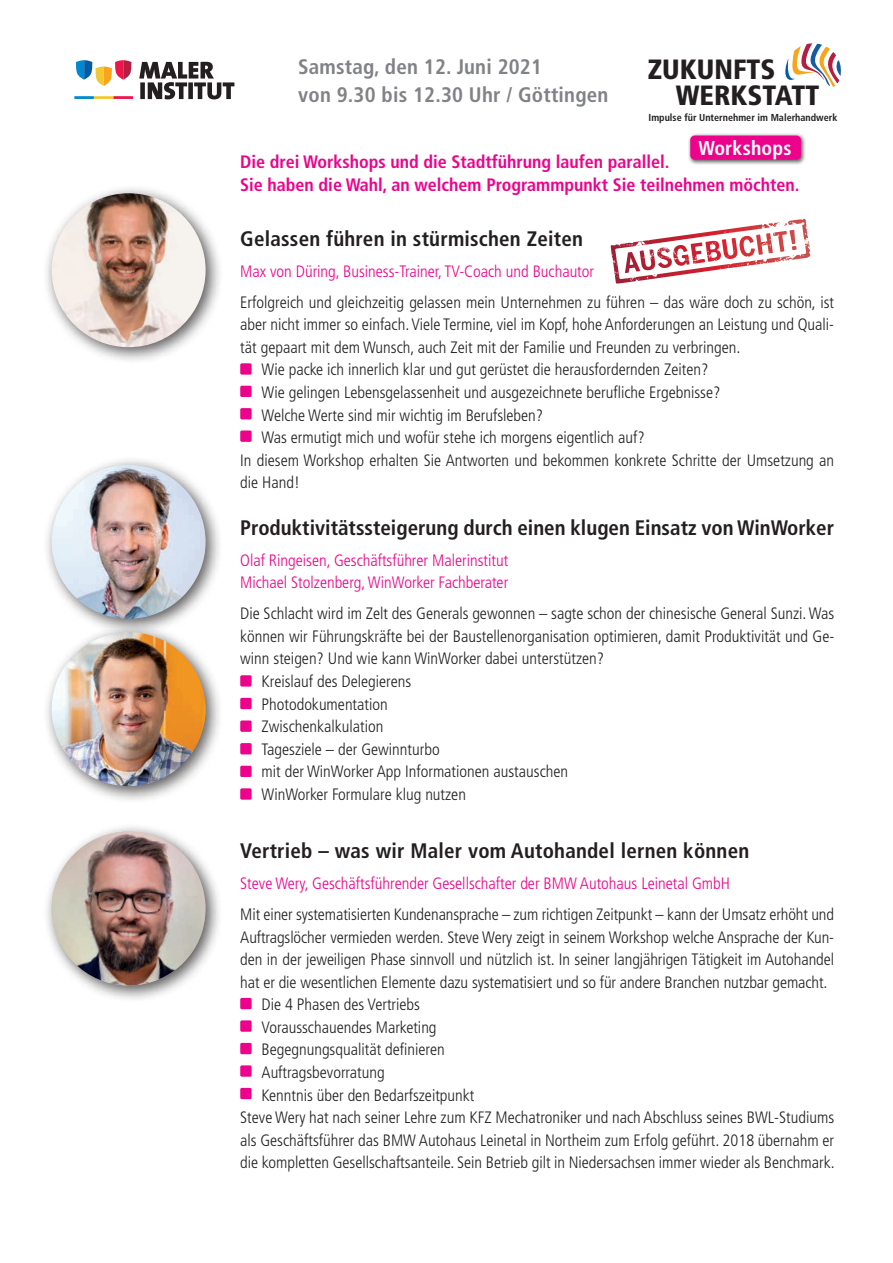
<style>
.page{position:relative;width:893px;height:1263px;background:#fff}
.page>*{position:absolute;margin:0;border:0;box-sizing:border-box;transform-origin:0 0}
.t1{font:900 condensed 27.9px/25.8px "Frutiger LT";color:#231f20}
.t2{font:700 condensed 21px "Frutiger LT";letter-spacing:.01em;color:#231f20}
.t3{font:700 condensed 21px/28.2px "Frutiger LT";letter-spacing:.01em;color:#808285}
.t4{font:700 condensed 19.95px "Frutiger LT";letter-spacing:.01em;color:#fff}
.t5{font:700 condensed 18px/22.6px "Frutiger LT";color:#ed028c}
.t6{font:300 condensed 16.5px "Frutiger LT";color:#231f20}
.t7{font:300 condensed 16.5px/22.2px "Frutiger LT";color:#ed028c}
.t8{font:700 condensed 10.2px "Frutiger LT";color:#231f20}
</style>
<div class="page">
<svg style="left:785px;top:43px;width:56px;height:44px"></svg>
<div style="left:688px;top:133px;width:119px;height:32px;background:#231f20;opacity:.75"></div>
<div style="left:690px;top:136px;width:111px;height:24px;background:#ed028c;border-radius:4px"></div>
<div style="left:43px;top:184px;width:181px;height:181px;background:#231f20;opacity:.75"></div>
<img style="left:52px;top:193px;width:154px;height:154px;border-radius:77px">
<div style="left:43px;top:822px;width:180px;height:181px;background:#231f20;opacity:.75"></div>
<img style="left:52px;top:831px;width:151px;height:154px">
<svg style="left:76px;top:60px;width:56px;height:26px"></svg>
<hr style="left:74px;top:96px;width:20px;height:3px;background:#0089cf">
<hr style="left:94px;top:96px;width:19px;height:3px;background:#f3c832">
<hr style="left:113px;top:96px;width:20px;height:3px;background:#ed164b">
<svg style="left:139px;top:62px;width:95px;height:37px"></svg>
<div style="left:240px;top:363px;width:12px;height:12px;background:#ed028c;border-radius:2px"></div>
<div style="left:240px;top:675px;width:12px;height:12px;background:#ed028c;border-radius:2px"></div>
<div style="left:240px;top:998px;width:12px;height:11px;background:#ed028c;border-radius:2px"></div>
<div style="left:240px;top:386px;width:12px;height:11px;background:#ed028c;border-radius:2px"></div>
<div style="left:240px;top:698px;width:12px;height:11px;background:#ed028c;border-radius:2px"></div>
<div style="left:240px;top:1020px;width:12px;height:12px;background:#ed028c;border-radius:2px"></div>
<div style="left:240px;top:408px;width:12px;height:11px;background:#ed028c;border-radius:2px"></div>
<div style="left:240px;top:720px;width:12px;height:12px;background:#ed028c;border-radius:2px"></div>
<div style="left:240px;top:1043px;width:12px;height:11px;background:#ed028c;border-radius:2px"></div>
<div style="left:240px;top:430px;width:12px;height:12px;background:#ed028c;border-radius:2px"></div>
<div style="left:240px;top:743px;width:12px;height:11px;background:#ed028c;border-radius:2px"></div>
<div style="left:240px;top:1065px;width:12px;height:12px;background:#ed028c;border-radius:2px"></div>
<div style="left:240px;top:766px;width:12px;height:11px;background:#ed028c;border-radius:2px"></div>
<div style="left:240px;top:788px;width:12px;height:12px;background:#ed028c;border-radius:2px"></div>
<div style="left:240px;top:1088px;width:12px;height:11px;background:#ed028c;border-radius:2px"></div>
<div style="left:42px;top:455px;width:181px;height:181px;background:#231f20;opacity:.75"></div>
<img style="left:52px;top:465px;width:154px;height:154px;border-radius:77px">
<div style="left:42px;top:623px;width:181px;height:181px;background:#231f20;opacity:.75"></div>
<img style="left:52px;top:632px;width:154px;height:154px;border-radius:77px">
<svg style="left:768px;top:219px;width:40px;height:22px"></svg>
<p class="t3" style="left:298px;top:53px;width:312px">Samstag, den 12. Juni 2021<br>von 9.30 bis 12.30 Uhr / Göttingen</p>
<h1 class="t1" style="left:676px;top:57px;width:145px;text-indent:-28px">ZUKUNFTS<br>WERKSTATT</h1>
<p class="t8" style="left:648px;top:112px;width:190px">Impulse für Unternehmer im Malerhandwerk</p>
<p class="t4" style="left:698px;top:136px;width:95px">Workshops</p>
<p class="t5" style="left:240px;top:150px;width:561px">Die drei Workshops und die Stadtführung laufen parallel.<br>Sie haben die Wahl, an welchem Programmpunkt Sie teilnehmen möchten.</p>
<p class="t2" style="left:240px;top:226px;width:344px">Gelassen führen in stürmischen Zeiten</p>
<p class="t7" style="left:240px;top:260px;width:355px">Max von Düring, Business-Trainer, TV-Coach und Buchautor</p>
<p class="t6" style="left:240px;top:293px;width:595px">Erfolgreich und gleichzeitig gelassen mein Unternehmen zu führen – das wäre doch zu schön, ist</p>
<p class="t6" style="left:240px;top:315px;width:595px">aber nicht immer so einfach. Viele Termine, viel im Kopf, hohe Anforderungen an Leistung und Quali-</p>
<p class="t6" style="left:240px;top:338px;width:502px">tät gepaart mit dem Wunsch, auch Zeit mit der Familie und Freunden zu verbringen.</p>
<p class="t6" style="left:261px;top:360px;width:448px">Wie packe ich innerlich klar und gut gerüstet die herausfordernden Zeiten?</p>
<p class="t6" style="left:261px;top:383px;width:460px">Wie gelingen Lebensgelassenheit und ausgezeichnete berufliche Ergebnisse?</p>
<p class="t6" style="left:261px;top:406px;width:283px">Welche Werte sind mir wichtig im Berufsleben?</p>
<p class="t6" style="left:261px;top:428px;width:385px">Was ermutigt mich und wofür stehe ich morgens eigentlich auf?</p>
<p class="t6" style="left:240px;top:451px;width:595px">In diesem Workshop erhalten Sie Antworten und bekommen konkrete Schritte der Umsetzung an</p>
<p class="t6" style="left:240px;top:473px;width:61px">die Hand!</p>
<p class="t2" style="left:240px;top:515px;width:595px">Produktivitätssteigerung durch einen klugen Einsatz von WinWorker</p>
<p class="t7" style="left:240px;top:549px;width:269px">Olaf Ringeisen, Geschäftsführer Malerinstitut<br>Michael Stolzenberg, WinWorker Fachberater</p>
<p class="t6" style="left:240px;top:604px;width:595px">Die Schlacht wird im Zelt des Generals gewonnen – sagte schon der chinesische General Sunzi. Was</p>
<p class="t6" style="left:240px;top:627px;width:595px">können wir Führungskräfte bei der Baustellenorganisation optimieren, damit Produktivität und Ge-</p>
<p class="t6" style="left:240px;top:649px;width:365px">winn steigen? Und wie kann WinWorker dabei unterstützen?</p>
<p class="t6" style="left:261px;top:672px;width:151px">Kreislauf des Delegierens</p>
<p class="t6" style="left:261px;top:694px;width:128px">Photodokumentation</p>
<p class="t6" style="left:261px;top:717px;width:123px">Zwischenkalkulation</p>
<p class="t6" style="left:261px;top:740px;width:180px">Tagesziele – der Gewinnturbo</p>
<p class="t6" style="left:261px;top:762px;width:308px">mit der WinWorker App Informationen austauschen</p>
<p class="t6" style="left:261px;top:785px;width:206px">WinWorker Formulare klug nutzen</p>
<p class="t2" style="left:240px;top:838px;width:511px">Vertrieb – was wir Maler vom Autohandel lernen können</p>
<p class="t7" style="left:240px;top:872px;width:491px">Steve Wery, Geschäftsführender Gesellschafter der BMW Autohaus Leinetal GmbH</p>
<p class="t6" style="left:240px;top:905px;width:595px">Mit einer systematisierten Kundenansprache – zum richtigen Zeitpunkt – kann der Umsatz erhöht und</p>
<p class="t6" style="left:240px;top:927px;width:595px">Auftragslöcher vermieden werden. Steve Wery zeigt in seinem Workshop welche Ansprache der Kun-</p>
<p class="t6" style="left:240px;top:950px;width:595px">den in der jeweiligen Phase sinnvoll und nützlich ist. In seiner langjährigen Tätigkeit im Autohandel</p>
<p class="t6" style="left:240px;top:972px;width:589px">hat er die wesentlichen Elemente dazu systematisiert und so für andere Branchen nutzbar gemacht.</p>
<p class="t6" style="left:261px;top:995px;width:160px">Die 4 Phasen des Vertriebs</p>
<p class="t6" style="left:261px;top:1018px;width:177px">Vorausschauendes Marketing</p>
<p class="t6" style="left:261px;top:1040px;width:185px">Begegnungsqualität definieren</p>
<p class="t6" style="left:261px;top:1063px;width:125px">Auftragsbevorratung</p>
<p class="t6" style="left:261px;top:1085px;width:214px">Kenntnis über den Bedarfszeitpunkt</p>
<p class="t6" style="left:240px;top:1108px;width:595px">Steve Wery hat nach seiner Lehre zum KFZ Mechatroniker und nach Abschluss seines BWL-Studiums</p>
<p class="t6" style="left:240px;top:1131px;width:595px">als Geschäftsführer das BMW Autohaus Leinetal in Northeim zum Erfolg geführt. 2018 übernahm er</p>
<p class="t6" style="left:240px;top:1153px;width:596px">die kompletten Gesellschaftsanteile. Sein Betrieb gilt in Niedersachsen immer wieder als Benchmark.</p>
</div>
